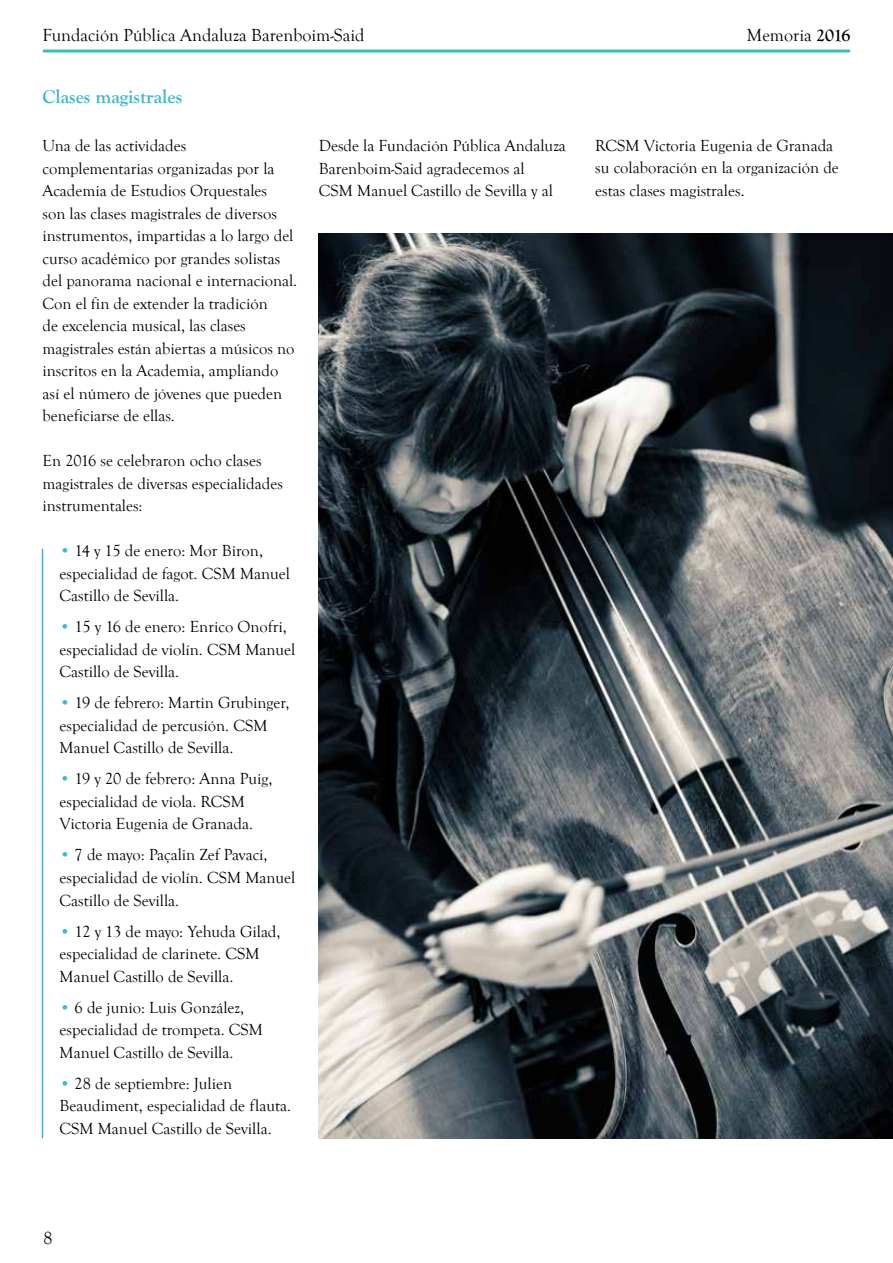
<style>
.page{position:relative;width:893px;height:1263px;background:#fff}
.page>*{position:absolute;margin:0;border:0;box-sizing:border-box;transform-origin:0 0}
.t1{font:700 19.5px "Goudy Old Style T";color:#39bacf}
.t2{font:18px "Goudy Old Style T";color:#000}
.t3{font:16.5px/22.5px "Goudy Old Style T";color:#000}
.s1{font-weight:700}
.s2{color:#39bacf}
.s3{font-size:18px}
</style>
<div class="page">
<hr style="left:44px;top:50px;width:805px;height:3px;background:#39bacf">
<img style="left:319px;top:234px;width:574px;height:904px">
<hr style="left:42px;top:549px;width:1px;height:589px;background:#39bacf">
<p class="t2" style="left:43px;top:25px;width:324px">Fundación Pública Andaluza Barenboim-Said</p>
<p class="t2" style="left:747px;top:25px;width:105px">Memoria <span class="s1">2016</span></p>
<p class="t1" style="left:43px;top:86px;width:141px">Clases magistrales</p>
<p class="t3" style="left:43px;top:135px;width:256px">Una de las actividades complementarias organizadas por la Academia de Estudios Orquestales<br>son las clases magistrales de diversos instrumentos, impartidas a lo largo del curso académico por grandes solistas del panorama nacional e internacional.<br>Con el fin de extender la tradición<br>de excelencia musical, las clases magistrales están abiertas a músicos no inscritos en la Academia, ampliando así el número de jóvenes que pueden beneficiarse de ellas.</p>
<p class="t3" style="left:43px;top:450px;width:242px">En 2016 se celebraron ocho clases magistrales de diversas especialidades instrumentales:</p>
<p class="t3" style="left:60px;top:540px;width:232px"><span class="s2">•</span> 14 y 15 de enero: Mor Biron, especialidad de fagot. CSM Manuel<br>Castillo de Sevilla.</p>
<p class="t3" style="left:60px;top:616px;width:237px"><span class="s2">•</span> 15 y 16 de enero: Enrico Onofri, especialidad de violín. CSM Manuel<br>Castillo de Sevilla.</p>
<p class="t3" style="left:60px;top:692px;width:231px"><span class="s2">•</span> 19 de febrero: Martin Grubinger, especialidad de percusión. CSM<br>Manuel Castillo de Sevilla.</p>
<p class="t3" style="left:60px;top:768px;width:214px"><span class="s2">•</span> 19 y 20 de febrero: Anna Puig, especialidad de viola. RCSM<br>Victoria Eugenia de Granada.</p>
<p class="t3" style="left:60px;top:844px;width:237px"><span class="s2">•</span> 7 de mayo: Paçalin Zef Pavaci, especialidad de violín. CSM Manuel<br>Castillo de Sevilla.</p>
<p class="t3" style="left:60px;top:920px;width:223px"><span class="s2">•</span> 12 y 13 de mayo: Yehuda Gilad, especialidad de clarinete. CSM<br>Manuel Castillo de Sevilla.</p>
<p class="t3" style="left:60px;top:996px;width:205px"><span class="s2">•</span> 6 de junio: Luis González, especialidad de trompeta. CSM<br>Manuel Castillo de Sevilla.</p>
<p class="t3" style="left:60px;top:1072px;width:233px"><span class="s2">•</span> 28 de septiembre: Julien<br>Beaudiment, especialidad de flauta.<br>CSM Manuel Castillo de Sevilla.</p>
<p class="t3" style="left:319px;top:135px;width:248px">Desde la Fundación Pública Andaluza<br>Barenboim-Said agradecemos al<br>CSM Manuel Castillo de Sevilla y al</p>
<p class="t3" style="left:595px;top:135px;width:245px">RCSM Victoria Eugenia de Granada su colaboración en la organización de estas clases magistrales<span class="s3">.</span></p>
<p class="t2" style="left:44px;top:1228px;width:10px">8</p>
</div>
